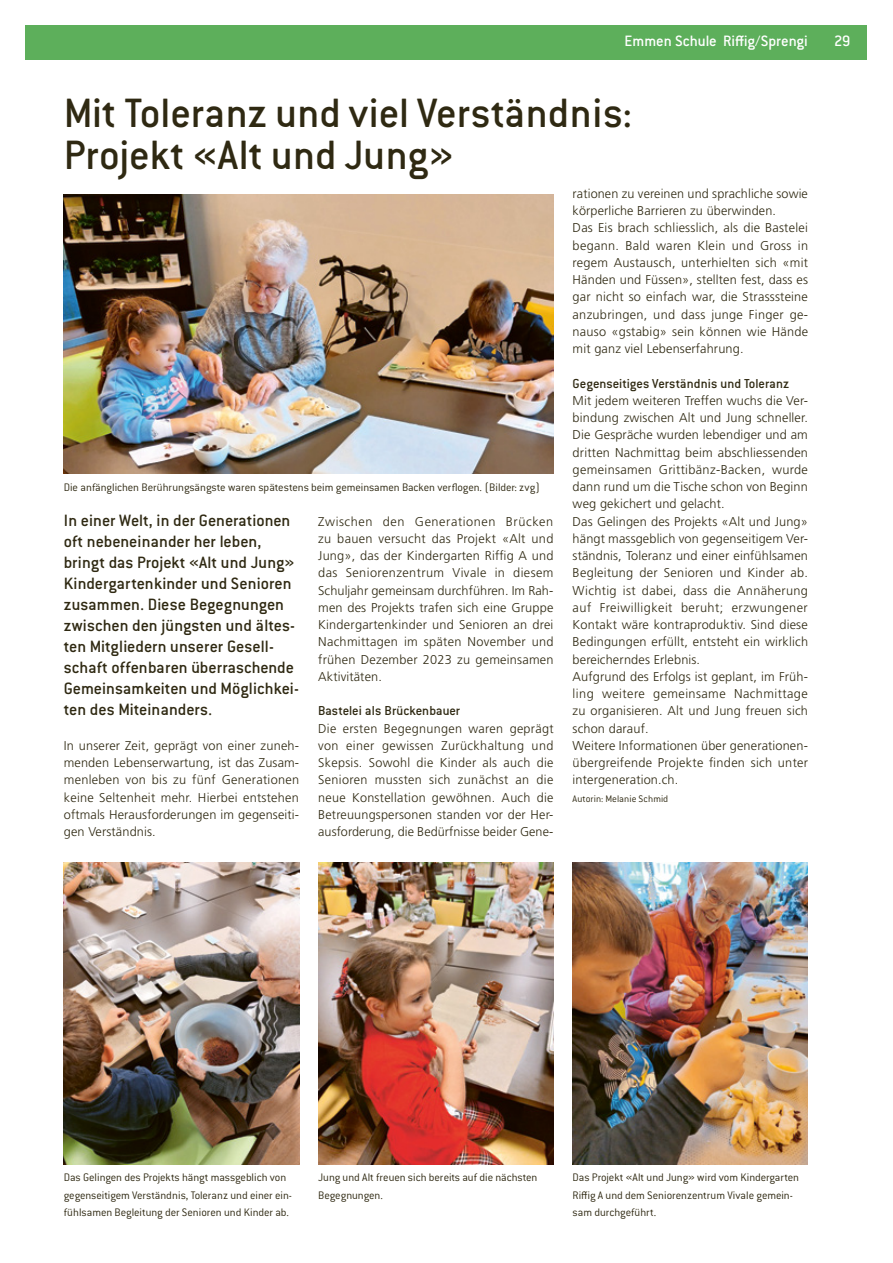
<style>
.page{position:relative;width:893px;height:1263px;background:#fff}
.page>*{position:absolute;margin:0;border:0;box-sizing:border-box;transform-origin:0 0}
.t1{font:500 45px/42px "Conduit ITC Std";color:#2f2912}
.t2{font:500 18px/21px "Conduit ITC Std";color:#2f2912}
.t3{font:500 16.5px "Conduit ITC Std";letter-spacing:-.005em;color:#fff}
.t4{font:500 14.25px "Conduit ITC Std";color:#2f2912}
.t5{font:300 12.75px/17.2px "Frutiger LT Std";letter-spacing:.01em;color:#2f2912;text-align:justify}
.t6{font:300 12px/17.2px "Conduit ITC Std";letter-spacing:-.005em;color:#2f2912}
.t7{font:300 10.5px "Conduit ITC Std";letter-spacing:.005em;color:#2f2912}
</style>
<div class="page">
<div style="left:26px;top:26px;width:841px;height:34px;background:#5daf5b"></div>
<img style="left:64px;top:195px;width:489px;height:279px">
<img style="left:573px;top:863px;width:235px;height:301px">
<img style="left:64px;top:863px;width:235px;height:301px">
<img style="left:318px;top:863px;width:235px;height:301px">
<p class="t3" style="left:624px;top:31px;width:185px">Emmen Schule Riffig/Sprengi</p>
<p class="t3" style="left:834px;top:31px;width:18px">29</p>
<h1 class="t1" style="left:64px;top:92px;width:570px">Mit Toleranz und viel Verständnis:<br>Projekt «Alt und Jung»</h1>
<p class="t6" style="left:64px;top:479px;width:478px">Die anfänglichen Berührungsängste waren spätestens beim gemeinsamen Backen verflogen. (Bilder: zvg)</p>
<p class="t2" style="left:64px;top:510px;width:237px">In einer Welt, in der Generationen oft nebeneinander her leben, bringt das Projekt «Alt und Jung»<br>Kindergartenkinder und Senioren zusammen. Diese Begegnungen zwischen den jüngsten und ältes&shy;ten Mitgliedern unserer Gesell&shy;schaft offenbaren überraschende<br>Gemeinsamkeiten und Möglichkei&shy;ten des Miteinanders.</p>
<p class="t5" style="left:64px;top:737px;width:237px">In unserer Zeit, geprägt von einer zuneh&shy;menden Lebenserwartung, ist das Zusam&shy;menleben von bis zu fünf Generationen keine Seltenheit mehr. Hierbei entstehen oftmals Herausforderungen im gegenseiti&shy;gen Verständnis.</p>
<p class="t5" style="left:318px;top:513px;width:237px">Zwischen den Generationen Brücken zu bauen versucht das Projekt «Alt und Jung», das der Kindergarten Riffig A und das Seniorenzentrum Vivale in diesem Schuljahr gemeinsam durchführen. Im Rah&shy;men des Projekts trafen sich eine Gruppe Kindergartenkinder und Senioren an drei Nachmittagen im späten November und frühen Dezember 2023 zu gemeinsamen Aktivitäten.</p>
<p class="t4" style="left:318px;top:703px;width:144px">Bastelei als Brückenbauer</p>
<p class="t5" style="left:318px;top:720px;width:237px">Die ersten Begegnungen waren geprägt von einer gewissen Zurückhaltung und Skepsis. Sowohl die Kinder als auch die Senioren mussten sich zunächst an die neue Konstellation gewöhnen. Auch die Betreuungspersonen standen vor der Her&shy;ausforderung, die Bedürfnisse beider Gene-</p>
<p class="t5" style="left:573px;top:185px;width:237px;text-align:left">rationen zu vereinen und sprachliche sowie körperliche Barrieren zu überwinden.<br>Das Eis brach schliesslich, als die Bastelei begann. Bald waren Klein und Gross in regem Austausch, unterhielten sich «mit Händen und Füssen», stellten fest, dass es gar nicht so einfach war, die Strasssteine anzubringen, und dass junge Finger ge&shy;nauso «gstabig» sein können wie Hände mit ganz viel Lebenserfahrung.</p>
<p class="t4" style="left:573px;top:375px;width:218px">Gegenseitiges Verständnis und Toleranz</p>
<p class="t5" style="left:573px;top:392px;width:237px;text-align:left">Mit jedem weiteren Treffen wuchs die Ver&shy;bindung zwischen Alt und Jung schneller.<br>Die Gespräche wurden lebendiger und am dritten Nachmittag beim abschliessenden gemeinsamen Grittibänz-Backen, wurde dann rund um die Tische schon von Beginn weg gekichert und gelacht.<br>Das Gelingen des Projekts «Alt und Jung» hängt massgeblich von gegenseitigem Ver&shy;ständnis, Toleranz und einer einfühlsamen Begleitung der Senioren und Kinder ab.<br>Wichtig ist dabei, dass die Annäherung auf Freiwilligkeit beruht; erzwungener Kontakt wäre kontraproduktiv. Sind diese Bedingungen erfüllt, entsteht ein wirklich bereicherndes Erlebnis.<br>Aufgrund des Erfolgs ist geplant, im Früh&shy;ling weitere gemeinsame Nachmittage zu organisieren. Alt und Jung freuen sich schon darauf.<br>Weitere Informationen über generationen&shy;übergreifende Projekte finden sich unter intergeneration.ch.</p>
<p class="t7" style="left:573px;top:793px;width:97px">Autorin: Melanie Schmid</p>
<p class="t6" style="left:64px;top:1169px;width:230px">Das Gelingen des Projekts hängt massgeblich von gegenseitigem Verständnis, Toleranz und einer ein&shy;fühlsamen Begleitung der Senioren und Kinder ab.</p>
<p class="t6" style="left:573px;top:1169px;width:228px">Das Projekt «Alt und Jung» wird vom Kindergarten<br>Riffig A und dem Seniorenzentrum Vivale gemein&shy;sam durchgeführt.</p>
<p class="t6" style="left:318px;top:1169px;width:221px">Jung und Alt freuen sich bereits auf die nächsten<br>Begegnungen.</p>
</div>
